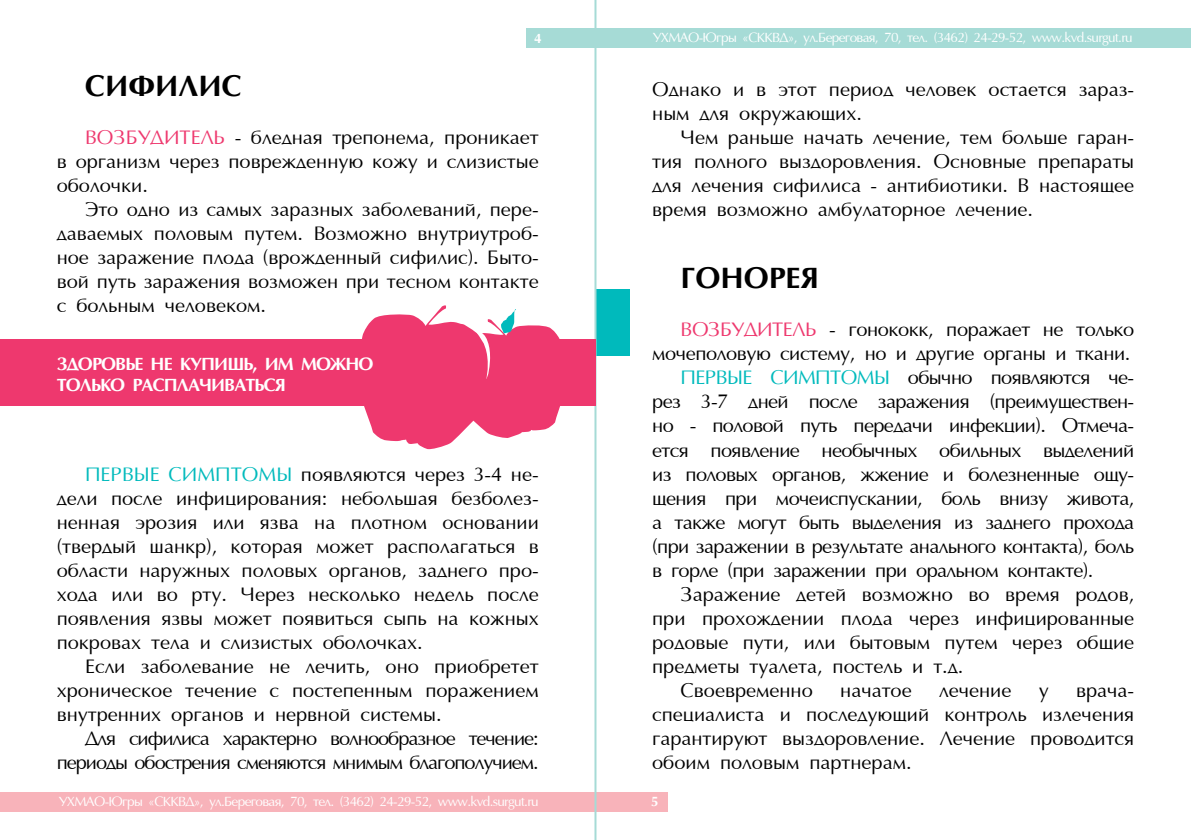
<style>
.page{position:relative;width:1191px;height:840px;background:#fff}
.page>*{position:absolute;margin:0;border:0;box-sizing:border-box;transform-origin:0 0}
.t1{font:700 30px "AG Opt Cyrillic";color:#000}
.t2{font:20px/24px "AG Opt Cyrillic Normal";color:#000;text-align:justify}
.t3{font:20px "AG Opt Cyrillic Normal";letter-spacing:-.03em;color:#000}
.t4{font:20px/24px "AG Opt Cyrillic Normal";letter-spacing:-.05em;color:#000;text-align:right}
.t5{font:20px "AG Opt Cyrillic Normal";letter-spacing:-.02em;color:#000}
.t6{font:700 18px/21.6px "AG Opt Cyrillic";letter-spacing:-.05em;color:#fff}
.t7{font:13.6px "AG Opt Cyrillic Normal";letter-spacing:-.05em;color:#fff}
.t8{font:700 13.6px "AG Opt Cyrillic";color:#fff}
.s1{color:#ee386e}
.s2{color:#00babc}
</style>
<div class="page">
<div style="left:0;top:791px;width:595px;height:20px;background:#f8b3ba"></div>
<div style="left:526px;top:28px;width:69px;height:20px;background:#a6dbd6"></div>
<div style="left:595px;top:791px;width:73px;height:20px;background:#f8b3ba"></div>
<div style="left:595px;top:28px;width:596px;height:20px;background:#a6dbd6"></div>
<div style="left:595px;top:289px;width:35px;height:66px;background:#00babc"></div>
<hr style="left:594px;top:0;width:1px;height:839px;background:#a6dbd6">
<hr style="left:595px;top:0;width:1px;height:839px;background:#a6dbd6">
<div style="left:0;top:339px;width:595px;height:67px;background:#ee386e"></div>
<svg style="left:362px;top:305px;width:198px;height:145px"></svg>
<p class="t8" style="left:534px;top:31px;width:9px">4</p>
<p class="t7" style="left:653px;top:30px;width:481px">УХМАО-Югры «СККВД», ул.Береговая, 70, тел. (3462) 24-29-52, www.kvd.surgut.ru</p>
<h1 class="t1" style="left:85px;top:69px;width:156px">СИФИЛИС</h1>
<p class="t2" style="left:57px;top:126px;width:483px;text-indent:28px"><span class="s1">Возбудитель</span> - бледная трепонема, проникает в организм через поврежденную кожу и слизистые оболочки.</p>
<p class="t2" style="left:57px;top:198px;width:483px;text-indent:28px">Это одно из самых заразных заболеваний, пере&shy;даваемых половым путем. Возможно внутриутроб&shy;ное заражение плода (врожденный сифилис). Быто&shy;вой путь заражения возможен при тесном контакте с больным человеком.</p>
<p class="t6" style="left:57px;top:353px;width:318px">Здоровье не купи шь, им можно только расп лачи ваться</p>
<p class="t2" style="left:57px;top:462px;width:483px;text-indent:28px"><span class="s2">П ервые симптомы</span> появляются через 3-4 не&shy;дели после инфицирования: небольшая безболез&shy;ненная эрозия или язва на плотном основании (твердый шанкр), которая может располагаться в области наружных половых органов, заднего про&shy;хода или во рту. Через несколько недель после появления язвы может появиться сыпь на кожных покровах тела и слизистых оболочках.</p>
<p class="t2" style="left:57px;top:654px;width:483px;text-indent:28px">Если заболевание не лечить, оно приобретет хроническое течение с постепенным поражением внутренних органов и нервной системы.</p>
<p class="t4" style="left:57px;top:726px;width:483px">Для сифилиса характерно волнообразное течение: периоды обострения сменяются мнимым благополучием.</p>
<p class="t7" style="left:59px;top:793px;width:481px">УХМАО-Югры «СККВД», ул.Береговая, 70, тел. (3462) 24-29-52, www.kvd.surgut.ru</p>
<p class="t2" style="left:652px;top:78px;width:483px">Однако и в этот период человек остается зараз&shy;ным для окружающих.</p>
<p class="t2" style="left:652px;top:126px;width:483px;text-indent:28px">Чем раньше начать лечение, тем больше гаран&shy;тия полного выздоровления. Основные препараты для лечения сифилиса - антибиотики. В настоящее время возможно амбулаторное лечение.</p>
<h1 class="t1" style="left:680px;top:261px;width:37px">ГОНОРЕЯ</h1>
<p class="t5" style="left:680px;top:319px;width:455px"><span class="s1">Возбудитель</span> - гонококк, поражает не только</p>
<p class="t5" style="left:652px;top:343px;width:479px">мочеполовую систему, но и другие органы и ткани.</p>
<p class="t3" style="left:680px;top:367px;width:455px"><span class="s2">П ервые симптомы</span> обычно появляются че-</p>
<p class="t3" style="left:652px;top:391px;width:483px">рез 3-7 дней после заражения (преимуществен-</p>
<p class="t3" style="left:652px;top:415px;width:483px">но - половой путь передачи инфекции). Отмеча-</p>
<p class="t3" style="left:652px;top:439px;width:483px">ется появление необычных обильных выделений</p>
<p class="t3" style="left:652px;top:463px;width:483px">из половых органов, жжение и болезненные ощу-</p>
<p class="t3" style="left:652px;top:487px;width:483px">щения при мочеиспускании, боль внизу живота,</p>
<p class="t3" style="left:652px;top:511px;width:483px">а также могут быть выделения из заднего прохода</p>
<p class="t2" style="left:652px;top:534px;width:483px">(при заражении в результате анального контакта), боль</p>
<p class="t2" style="left:652px;top:558px;width:442px">в горле (при заражении при оральном контакте).</p>
<p class="t2" style="left:680px;top:582px;width:455px">Заражение детей возможно во время родов,</p>
<p class="t2" style="left:652px;top:606px;width:483px">при прохождении плода через инфицированные</p>
<p class="t2" style="left:652px;top:630px;width:483px">родовые пути, или бытовым путем через общие</p>
<p class="t2" style="left:652px;top:654px;width:313px">предметы туалета, постель и т.д.</p>
<p class="t2" style="left:680px;top:678px;width:134px">Своевременно</p>
<p class="t2" style="left:840px;top:678px;width:73px">начатое</p>
<p class="t2" style="left:939px;top:678px;width:74px">лечение</p>
<p class="t2" style="left:1038px;top:678px;width:11px">у</p>
<p class="t2" style="left:652px;top:678px;width:483px;text-indent:424px">врача&shy;специалиста и последующий контроль излечения гарантируют выздоровление. Лечение проводится обоим половым партнерам.</p>
<p class="t8" style="left:651px;top:793px;width:9px">5</p>
</div>
